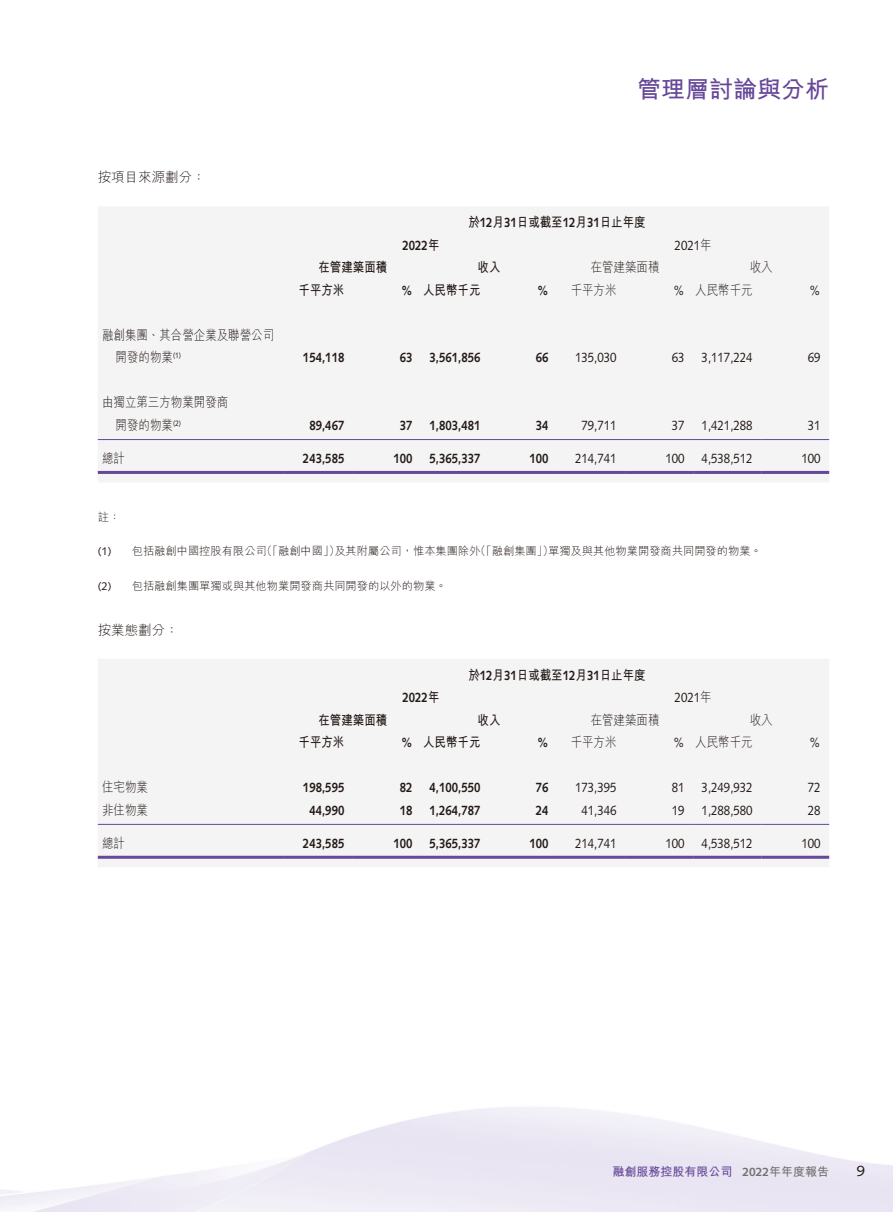
<style>
.page{position:relative;width:893px;height:1212px;background:#fff}
.page>*{position:absolute;margin:0;border:0;box-sizing:border-box;transform-origin:0 0}
.t1{font:24px "M Hei HK Bold E Ten B5 H";color:#664799}
.t2{font:15px "Syntax LT Std";color:#231916}
.t3{font:700 13.5px "Syntax LT Std";color:#231916;scale:.85 1}
.t4{font:13.5px "Syntax LT Std";color:#231916;scale:.85 1}
.t5{font:13.5px/22.5px "M Hei HK Light E Ten B5 H";color:#231916;scale:.85 1}
.t6{font:13.5px "M Hei HK Bold E Ten B5 H";color:#231916;scale:.85 1}
.t7{font:13.5px "M Hei HK Light E Ten B5 H";color:#231916}
.t8{font:12px "M Hei HK Bold E Ten B5 H";color:#664799}
.t9{font:11.25px "M Hei HK Light E Ten B5 H";color:#231916}
.s1{font-family:"Syntax LT Std";font-weight:700}
.s2{font-family:"M Hei HK Bold E Ten B5 H";font-weight:400}
.s3{font-family:"M Hei HK Light E Ten B5 H"}
.s4{font-family:"Syntax LT Std"}
.s5{font-family:"Syntax LT Std";font-weight:700;color:#717171}
.s6{color:#717171}
</style>
<div class="page">
<div style="left:98px;top:206px;width:731px;height:276px;background:#f4f4f4"></div>
<hr style="left:98px;top:439px;width:187px;height:1px;background:#664799">
<hr style="left:285px;top:439px;width:68px;height:1px;background:#664799">
<hr style="left:353px;top:439px;width:68px;height:1px;background:#664799">
<hr style="left:421px;top:439px;width:68px;height:1px;background:#664799">
<hr style="left:489px;top:439px;width:68px;height:1px;background:#664799">
<hr style="left:557px;top:439px;width:68px;height:1px;background:#664799">
<hr style="left:625px;top:439px;width:68px;height:1px;background:#664799">
<hr style="left:693px;top:439px;width:68px;height:1px;background:#664799">
<hr style="left:761px;top:439px;width:68px;height:1px;background:#664799">
<hr style="left:98px;top:471px;width:187px;height:3px;background:#664799">
<hr style="left:285px;top:471px;width:68px;height:3px;background:#664799">
<hr style="left:353px;top:471px;width:68px;height:3px;background:#664799">
<hr style="left:421px;top:471px;width:68px;height:3px;background:#664799">
<hr style="left:489px;top:471px;width:68px;height:3px;background:#664799">
<hr style="left:557px;top:471px;width:68px;height:3px;background:#664799">
<hr style="left:625px;top:471px;width:68px;height:3px;background:#664799">
<hr style="left:693px;top:471px;width:68px;height:3px;background:#664799">
<hr style="left:761px;top:471px;width:68px;height:3px;background:#664799">
<div style="left:98px;top:659px;width:731px;height:208px;background:#f4f4f4"></div>
<hr style="left:98px;top:824px;width:187px;height:1px;background:#664799">
<hr style="left:285px;top:824px;width:68px;height:1px;background:#664799">
<hr style="left:353px;top:824px;width:68px;height:1px;background:#664799">
<hr style="left:421px;top:824px;width:68px;height:1px;background:#664799">
<hr style="left:489px;top:824px;width:68px;height:1px;background:#664799">
<hr style="left:557px;top:824px;width:68px;height:1px;background:#664799">
<hr style="left:625px;top:824px;width:68px;height:1px;background:#664799">
<hr style="left:693px;top:824px;width:68px;height:1px;background:#664799">
<hr style="left:761px;top:824px;width:68px;height:1px;background:#664799">
<hr style="left:98px;top:856px;width:187px;height:3px;background:#664799">
<hr style="left:285px;top:856px;width:68px;height:3px;background:#664799">
<hr style="left:353px;top:856px;width:68px;height:3px;background:#664799">
<hr style="left:421px;top:856px;width:68px;height:3px;background:#664799">
<hr style="left:489px;top:856px;width:68px;height:3px;background:#664799">
<hr style="left:557px;top:856px;width:68px;height:3px;background:#664799">
<hr style="left:625px;top:856px;width:68px;height:3px;background:#664799">
<hr style="left:693px;top:856px;width:68px;height:3px;background:#664799">
<hr style="left:761px;top:856px;width:68px;height:3px;background:#664799">
<h1 class="t1" style="left:637px;top:80px;width:193px">管理層討論與分析</h1>
<p class="t7" style="left:98px;top:172px;width:109px">按項目來源劃分：</p>
<p class="t5" style="left:116px;top:325px;width:188px;text-indent:-14px">融創集團、其合營企業及聯營公司開發的物業<sup>(1)</sup></p>
<p class="t5" style="left:116px;top:393px;width:134px;text-indent:-14px">由獨立第三方物業開發商開發的物業<sup>(2)</sup></p>
<p class="t6" style="left:468px;top:217px;width:210px">於<span class="s1">12</span>月<span class="s1">31</span>日或截至<span class="s1">12</span>月<span class="s1">31</span>日止年度</p>
<p class="t3" style="left:402px;top:237px;width:45px">2022<span class="s2">年</span></p>
<p class="t4" style="left:675px;top:238px;width:45px">2021<span class="s3">年</span></p>
<p class="t6" style="left:318px;top:262px;width:83px">在管建築面積</p>
<p class="t6" style="left:477px;top:262px;width:28px">收入</p>
<p class="t5" style="left:591px;top:258px;width:82px">在管建築面積</p>
<p class="t5" style="left:750px;top:258px;width:29px">收入</p>
<p class="t6" style="left:299px;top:284px;width:56px">千平方米</p>
<p class="t6" style="left:401px;top:284px;width:95px"><span class="s1">%</span> 人民幣千元</p>
<p class="t3" style="left:537px;top:282px;width:15px">%</p>
<p class="t5" style="left:571px;top:280px;width:56px">千平方米</p>
<p class="t5" style="left:673px;top:280px;width:95px"><span class="s4">%</span> 人民幣千元</p>
<p class="t4" style="left:809px;top:283px;width:15px">%</p>
<p class="t3" style="left:303px;top:350px;width:50px">154,118</p>
<p class="t3" style="left:400px;top:350px;width:17px">63</p>
<p class="t3" style="left:429px;top:350px;width:62px">3,561,856</p>
<p class="t3" style="left:536px;top:350px;width:17px">66</p>
<p class="t4" style="left:575px;top:351px;width:50px">135,030</p>
<p class="t4" style="left:672px;top:351px;width:17px">63</p>
<p class="t4" style="left:702px;top:351px;width:62px">3,117,224</p>
<p class="t4" style="left:808px;top:351px;width:17px">69</p>
<p class="t3" style="left:309px;top:417px;width:43px">89,467</p>
<p class="t3" style="left:400px;top:417px;width:17px">37</p>
<p class="t3" style="left:429px;top:417px;width:62px">1,803,481</p>
<p class="t3" style="left:536px;top:417px;width:17px">34</p>
<p class="t4" style="left:581px;top:418px;width:43px">79,711</p>
<p class="t4" style="left:672px;top:418px;width:17px">37</p>
<p class="t4" style="left:702px;top:418px;width:62px">1,421,288</p>
<p class="t4" style="left:808px;top:418px;width:17px">31</p>
<p class="t5" style="left:102px;top:448px;width:29px">總計</p>
<p class="t3" style="left:303px;top:450px;width:50px">243,585</p>
<p class="t3" style="left:393px;top:450px;width:24px">100</p>
<p class="t3" style="left:429px;top:450px;width:62px">5,365,337</p>
<p class="t3" style="left:529px;top:450px;width:24px">100</p>
<p class="t4" style="left:575px;top:452px;width:50px">214,741</p>
<p class="t4" style="left:665px;top:452px;width:24px">100</p>
<p class="t4" style="left:702px;top:452px;width:62px">4,538,512</p>
<p class="t4" style="left:801px;top:452px;width:24px">100</p>
<p class="t9" style="left:98px;top:512px;width:24px">註：</p>
<p class="t9" style="left:98px;top:547px;width:666px"><span class="s4">(1)</span> 包括融創中國控股有限公司（「融創中國」）及其附屬公司，惟本集團除外（「融創集團」）單獨及與其他物業開發商共同開發的物業。</p>
<p class="t9" style="left:98px;top:581px;width:351px"><span class="s4">(2)</span> 包括融創集團單獨或與其他物業開發商共同開發的以外的物業。</p>
<p class="t7" style="left:98px;top:624px;width:82px">按業態劃分：</p>
<p class="t6" style="left:468px;top:669px;width:210px">於<span class="s1">12</span>月<span class="s1">31</span>日或截至<span class="s1">12</span>月<span class="s1">31</span>日止年度</p>
<p class="t3" style="left:402px;top:689px;width:45px">2022<span class="s2">年</span></p>
<p class="t4" style="left:675px;top:691px;width:45px">2021<span class="s3">年</span></p>
<p class="t6" style="left:318px;top:714px;width:83px">在管建築面積</p>
<p class="t6" style="left:477px;top:714px;width:29px">收入</p>
<p class="t5" style="left:591px;top:710px;width:82px">在管建築面積</p>
<p class="t5" style="left:750px;top:710px;width:28px">收入</p>
<p class="t6" style="left:299px;top:737px;width:56px">千平方米</p>
<p class="t6" style="left:401px;top:737px;width:95px"><span class="s1">%</span> 人民幣千元</p>
<p class="t3" style="left:537px;top:734px;width:15px">%</p>
<p class="t5" style="left:571px;top:732px;width:56px">千平方米</p>
<p class="t5" style="left:673px;top:732px;width:95px"><span class="s4">%</span> 人民幣千元</p>
<p class="t4" style="left:809px;top:736px;width:15px">%</p>
<p class="t5" style="left:102px;top:777px;width:55px">住宅物業</p>
<p class="t3" style="left:303px;top:779px;width:50px">198,595</p>
<p class="t3" style="left:400px;top:779px;width:17px">82</p>
<p class="t3" style="left:429px;top:779px;width:62px">4,100,550</p>
<p class="t3" style="left:536px;top:779px;width:17px">76</p>
<p class="t4" style="left:575px;top:781px;width:50px">173,395</p>
<p class="t4" style="left:672px;top:781px;width:17px">81</p>
<p class="t4" style="left:702px;top:781px;width:62px">3,249,932</p>
<p class="t4" style="left:808px;top:781px;width:17px">72</p>
<p class="t5" style="left:102px;top:800px;width:55px">非住物業</p>
<p class="t3" style="left:309px;top:802px;width:43px">44,990</p>
<p class="t3" style="left:400px;top:802px;width:17px">18</p>
<p class="t3" style="left:429px;top:802px;width:62px">1,264,787</p>
<p class="t3" style="left:536px;top:802px;width:17px">24</p>
<p class="t4" style="left:581px;top:803px;width:43px">41,346</p>
<p class="t4" style="left:672px;top:803px;width:17px">19</p>
<p class="t4" style="left:702px;top:803px;width:62px">1,288,580</p>
<p class="t4" style="left:808px;top:803px;width:17px">28</p>
<p class="t5" style="left:102px;top:833px;width:29px">總計</p>
<p class="t3" style="left:303px;top:835px;width:50px">243,585</p>
<p class="t3" style="left:393px;top:835px;width:24px">100</p>
<p class="t3" style="left:429px;top:835px;width:62px">5,365,337</p>
<p class="t3" style="left:529px;top:835px;width:24px">100</p>
<p class="t4" style="left:575px;top:836px;width:50px">214,741</p>
<p class="t4" style="left:665px;top:836px;width:24px">100</p>
<p class="t4" style="left:702px;top:836px;width:62px">4,538,512</p>
<p class="t4" style="left:801px;top:836px;width:24px">100</p>
<p class="t8" style="left:612px;top:1167px;width:218px">融創服務控股有限公司 <span class="s5">2022</span><span class="s6">年年度報告</span></p>
<p class="t2" style="left:857px;top:1163px;width:10px">9</p>
</div>
